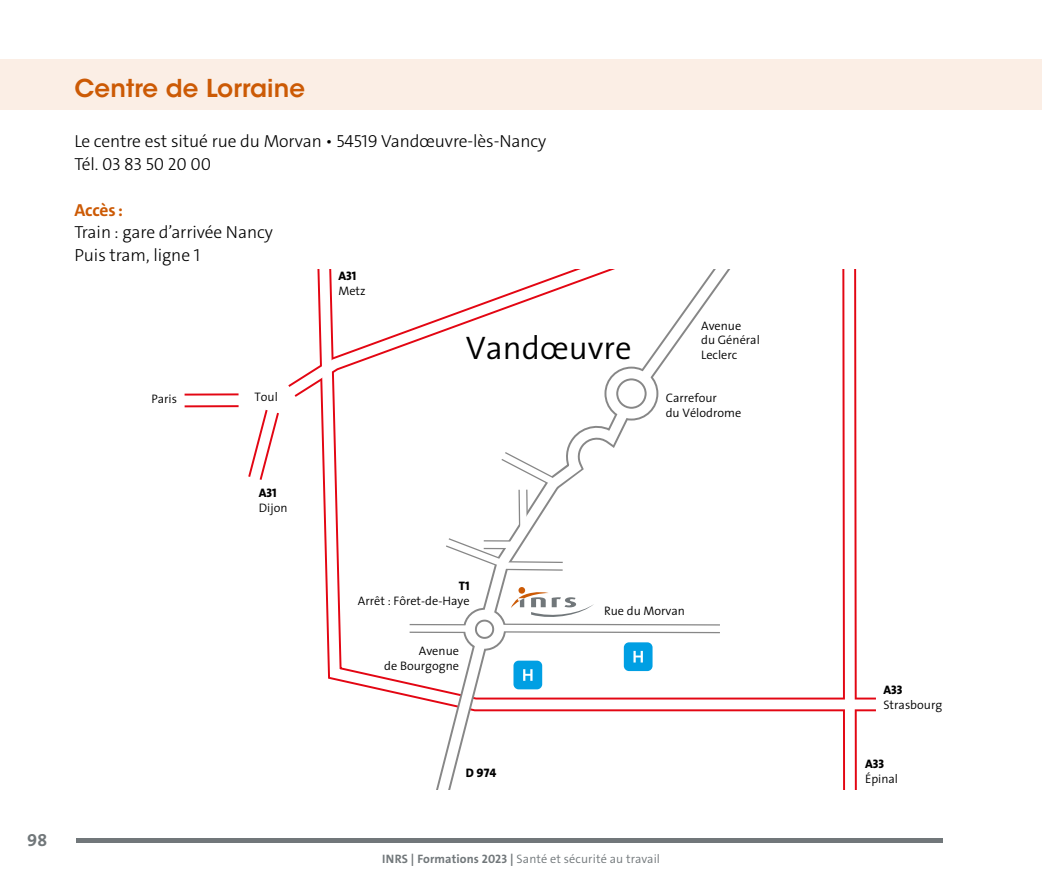
<style>
.page{position:relative;width:1042px;height:893px;background:#fff}
.page>*{position:absolute;margin:0;border:0;box-sizing:border-box;transform-origin:0 0}
.t1{font:300 32.73px "The Sans";color:#000}
.t2{font:600 24.5px "ITC Avant Garde Std";letter-spacing:.005em;color:#cc5a05}
.t3{font:300 17.5px/22.8px "The Sans C4 s";letter-spacing:-.005em;color:#000}
.t4{font:700 17.5px "The Sans C4 s";letter-spacing:-.01em;color:#cc5a05}
.t5{font:700 17.5px "The Sans C4 s";color:#71777a}
.t6{font:300 12.42px/14.9px "The Sans";color:#000}
.t7{font:12.42px "The Sans Extra Bold Caps";color:#000}
.t8{font:300 12.25px "The Sans C4 s";letter-spacing:.01em;color:#71777a}
.s1{font-weight:700}
</style>
<div class="page">
<div style="left:76px;top:838px;width:867px;height:5px;background:#71777a"></div>
<div style="left:0;top:60px;width:1042px;height:50px;background:#fbeee5"></div>
<svg style="left:321px;top:407px;width:555px;height:305px"></svg>
<svg style="left:288px;top:270px;width:134px;height:137px"></svg>
<svg style="left:835px;top:270px;width:29px;height:520px"></svg>
<div style="left:407px;top:625px;width:59px;height:7px;background:#fff"></div>
<svg style="left:238px;top:395px;width:51px;height:85px"></svg>
<svg style="left:185px;top:393px;width:54px;height:14px"></svg>
<div style="left:181px;top:395px;width:59px;height:10px;background:#fff"></div>
<svg style="left:422px;top:270px;width:328px;height:520px"></svg>
<h2 class="t2" style="left:74px;top:72px;width:232px">Centre de Lorraine</h2>
<h3 class="t3" style="left:74px;top:130px;width:473px">Le centre est situé rue du Morvan • 54519 Vandœuvre-lès-Nancy<br>Tél. 03 83 50 20 00</h3>
<h3 class="t4" style="left:74px;top:198px;width:50px">Accès :</h3>
<h3 class="t3" style="left:74px;top:221px;width:200px">Train : gare d’arrivée Nancy<br>Puis tram, ligne 1</h3>
<p class="t7" style="left:338px;top:265px;width:19px">A31</p>
<p class="t6" style="left:338px;top:282px;width:29px">Metz</p>
<h1 class="t1" style="left:466px;top:321px;width:167px">Vandœuvre</h1>
<p class="t6" style="left:701px;top:317px;width:60px">Avenue<br>du Général<br>Leclerc</p>
<p class="t6" style="left:151px;top:391px;width:27px">Paris</p>
<p class="t6" style="left:254px;top:388px;width:25px">Toul</p>
<p class="t6" style="left:666px;top:390px;width:77px">Carrefour<br>du Vélodrome</p>
<p class="t7" style="left:259px;top:483px;width:19px">A31</p>
<p class="t6" style="left:259px;top:500px;width:30px">Dijon</p>
<p class="t7" style="left:459px;top:576px;width:12px">T1</p>
<p class="t6" style="left:358px;top:593px;width:113px">Arrêt : Fôret-de-Haye</p>
<p class="t6" style="left:384px;top:643px;width:76px;text-align:right">Avenue<br>de Bourgogne</p>
<p class="t6" style="left:604px;top:603px;width:83px">Rue du Morvan</p>
<h3 class="t5" style="left:27px;top:829px;width:21px">98</h3>
<p class="t7" style="left:466px;top:763px;width:32px">D 974</p>
<p class="t8" style="left:382px;top:851px;width:279px"><span class="s1">INRS | Formations 2023 |</span> Santé et sécurité au travail</p>
<p class="t7" style="left:883px;top:679px;width:21px">A33</p>
<p class="t6" style="left:883px;top:696px;width:60px">Strasbourg</p>
<p class="t7" style="left:865px;top:754px;width:21px">A33</p>
<p class="t6" style="left:865px;top:771px;width:35px">Épinal</p>
</div>
